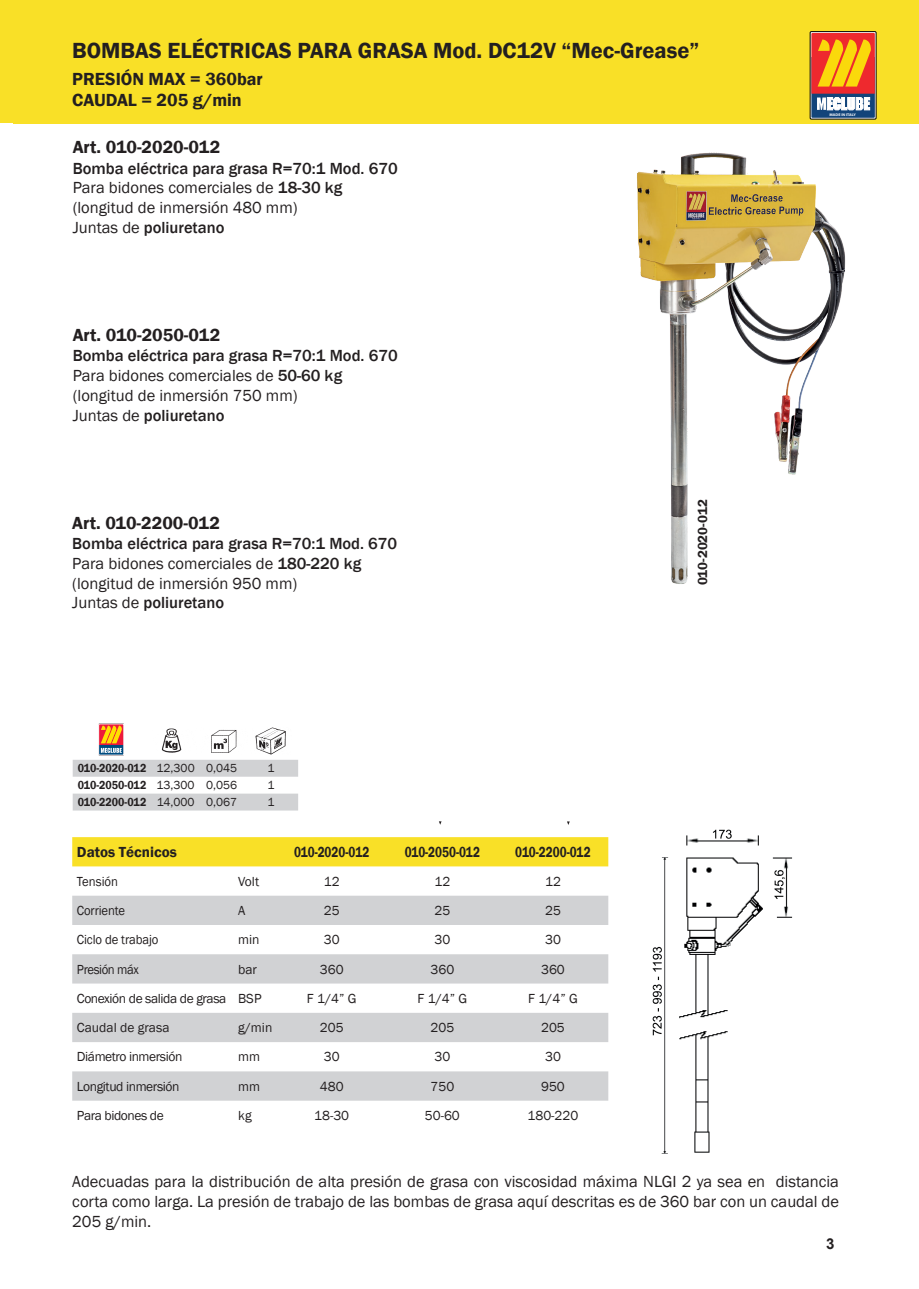
<style>
.page{position:relative;width:919px;height:1289px;background:#fff}
.page>*{position:absolute;margin:0;border:0;box-sizing:border-box;transform-origin:0 0}
.t1{font:600 22.5px "Franklin Gothic";color:#231f20}
.t2{font:600 18px/21.6px "Franklin Gothic";color:#231f20}
.t3{font:16.5px/19.8px "Franklin Gothic";color:#231f20}
.t4{font:600 15px "Franklin Gothic";color:#231f20;scale:.79 1}
.t5{font:600 15px "Franklin Gothic";color:#231f20}
.t6{font:700 15px "Arial";color:#231f20}
.t7{font:13.5px/29.2px "Franklin Gothic";letter-spacing:-.03em;color:#231f20;scale:.94 1}
.t8{font:13.5px "Franklin Gothic";letter-spacing:-.01em;color:#231f20}
.t9{font:600 13.5px "Franklin Gothic";color:#231f20}
.t10{font:600 12px "Franklin Gothic";color:#231f20;scale:.9 1}
.t11{font:12px "Franklin Gothic";color:#231f20}
.t12{font:700 3.75px "Myriad Pro";color:#fbfbfc;scale:1.06 1}
.s1{font-weight:500}
.s2{font-weight:400}
</style>
<div class="page">
<div style="left:0;top:0;width:13px;height:123px;background:#f9e027"></div>
<div style="left:13px;top:0;width:905px;height:123px;background:#f9e027"></div>
<div style="left:810px;top:32px;width:66px;height:87px;border:1px solid #000"></div>
<svg style="left:811px;top:33px;width:63px;height:85px;background:#cd7b49"></svg>
<img style="left:637px;top:152px;width:209px;height:432px">
<div style="left:98px;top:723px;width:26px;height:32px;border:1px solid #fff"></div>
<div style="left:72px;top:837px;width:536px;height:29px;background:#f9e027"></div>
<svg style="left:72px;top:895px;width:536px;height:205px;fill:#d1d2d4"></svg>
<svg style="left:73px;top:724px;width:225px;height:86px"></svg>
<img style="left:652px;top:829px;width:141px;height:325px">
<h1 class="t1" style="left:72px;top:37px;width:628px">BOMBAS ELÉCTRICAS PARA GRASA Mod. DC12V “Mec-Grease”</h1>
<p class="t2" style="left:72px;top:68px;width:192px">PRESIÓN MAX = 360bar<br>CAUDAL = 205 g/min</p>
<p class="t2" style="left:73px;top:137px;width:149px">Art. 010-2020-012</p>
<p class="t3" style="left:73px;top:158px;width:326px"><span class="s1">Bomba eléctrica para grasa R=70:1 Mod. 670<br></span>Para bidones comerciales de <span class="s1">18-30 kg </span>(longitud de inmersión 480 mm)<br>Juntas de <span class="s1">poliuretano</span></p>
<p class="t2" style="left:73px;top:324px;width:149px">Art. 010-2050-012</p>
<p class="t3" style="left:73px;top:346px;width:326px"><span class="s1">Bomba eléctrica para grasa R=70:1 Mod. 670<br></span>Para bidones comerciales de <span class="s1">50-60 kg </span>(longitud de inmersión 750 mm)<br>Juntas de <span class="s1">poliuretano</span></p>
<p class="t2" style="left:72px;top:512px;width:149px">Art. 010-2200-012</p>
<p class="t3" style="left:72px;top:534px;width:326px"><span class="s1">Bomba eléctrica para grasa R=70:1 Mod. 670<br></span>Para bidones comerciales de <span class="s1">180-220 kg </span>(longitud de inmersión 950 mm)<br>Juntas de <span class="s1">poliuretano</span></p>
<p class="t10" style="left:78px;top:761px;width:179px">010-2020-012 <span class="s2">12,300 0,045</span></p>
<p class="t11" style="left:267px;top:761px;width:9px">1</p>
<p class="t10" style="left:78px;top:778px;width:179px">010-2050-012 <span class="s2">13,300 0,056</span></p>
<p class="t11" style="left:267px;top:778px;width:9px">1</p>
<p class="t10" style="left:78px;top:794px;width:179px">010-2200-012 <span class="s2">14,000 0,067</span></p>
<p class="t11" style="left:267px;top:794px;width:9px">1</p>
<p class="t5" style="left:77px;top:842px;width:101px">Datos Técnicos</p>
<p class="t7" style="left:77px;top:866px;width:160px">Tensión<br>Corriente<br>Ciclo de trabajo<br>Presión máx<br>Conexión de salida de grasa<br>Caudal de grasa<br>Diámetro inmersión<br>Longitud inmersión<br>Para bidones de</p>
<p class="t4" style="left:294px;top:842px;width:97px">010-2020-012</p>
<p class="t4" style="left:404px;top:842px;width:97px">010-2050-012</p>
<p class="t4" style="left:515px;top:842px;width:97px">010-2200-012</p>
<p class="t8" style="left:238px;top:872px;width:23px">Volt</p>
<p class="t8" style="left:324px;top:872px;width:17px">12</p>
<p class="t8" style="left:434px;top:872px;width:17px">12</p>
<p class="t8" style="left:545px;top:872px;width:17px">12</p>
<p class="t8" style="left:238px;top:902px;width:9px">A</p>
<p class="t8" style="left:324px;top:902px;width:17px">25</p>
<p class="t8" style="left:434px;top:902px;width:17px">25</p>
<p class="t8" style="left:545px;top:902px;width:17px">25</p>
<p class="t8" style="left:238px;top:931px;width:23px">min</p>
<p class="t8" style="left:324px;top:931px;width:17px">30</p>
<p class="t8" style="left:434px;top:931px;width:17px">30</p>
<p class="t8" style="left:545px;top:931px;width:17px">30</p>
<p class="t8" style="left:238px;top:960px;width:20px">bar</p>
<p class="t8" style="left:320px;top:960px;width:25px">360</p>
<p class="t8" style="left:430px;top:960px;width:25px">360</p>
<p class="t8" style="left:541px;top:960px;width:25px">360</p>
<p class="t8" style="left:238px;top:990px;width:25px">BSP</p>
<p class="t8" style="left:307px;top:990px;width:51px">F 1/4” G</p>
<p class="t8" style="left:417px;top:990px;width:51px">F 1/4” G</p>
<p class="t8" style="left:528px;top:990px;width:51px">F 1/4” G</p>
<p class="t8" style="left:238px;top:1019px;width:36px">g/min</p>
<p class="t8" style="left:320px;top:1019px;width:25px">205</p>
<p class="t8" style="left:430px;top:1019px;width:25px">205</p>
<p class="t8" style="left:541px;top:1019px;width:25px">205</p>
<p class="t8" style="left:238px;top:1048px;width:23px">mm</p>
<p class="t8" style="left:324px;top:1048px;width:17px">30</p>
<p class="t8" style="left:434px;top:1048px;width:17px">30</p>
<p class="t8" style="left:545px;top:1048px;width:17px">30</p>
<p class="t8" style="left:238px;top:1077px;width:23px">mm</p>
<p class="t8" style="left:320px;top:1077px;width:25px">480</p>
<p class="t8" style="left:430px;top:1077px;width:25px">750</p>
<p class="t8" style="left:541px;top:1077px;width:25px">950</p>
<p class="t8" style="left:238px;top:1107px;width:15px">kg</p>
<p class="t8" style="left:314px;top:1107px;width:36px">18-30</p>
<p class="t8" style="left:425px;top:1107px;width:37px">50-60</p>
<p class="t8" style="left:527px;top:1107px;width:52px">180-220</p>
<p class="t9" style="left:694px;top:585px;width:87px;rotate:-90deg">010-2020-012</p>
<p class="t12" style="left:829px;top:112px;width:26px">MADE IN ITALY</p>
<p class="t3" style="left:72px;top:1171px;width:768px;text-align:justify">Adecuadas para la distribución de alta presión de grasa con viscosidad máxima NLGI 2 ya sea en distancia corta como larga. La presión de trabajo de las bombas de grasa aquí descritas es de 360 bar con un caudal de 205 g/min.</p>
<p class="t6" style="left:826px;top:1233px;width:10px">3</p>
</div>
